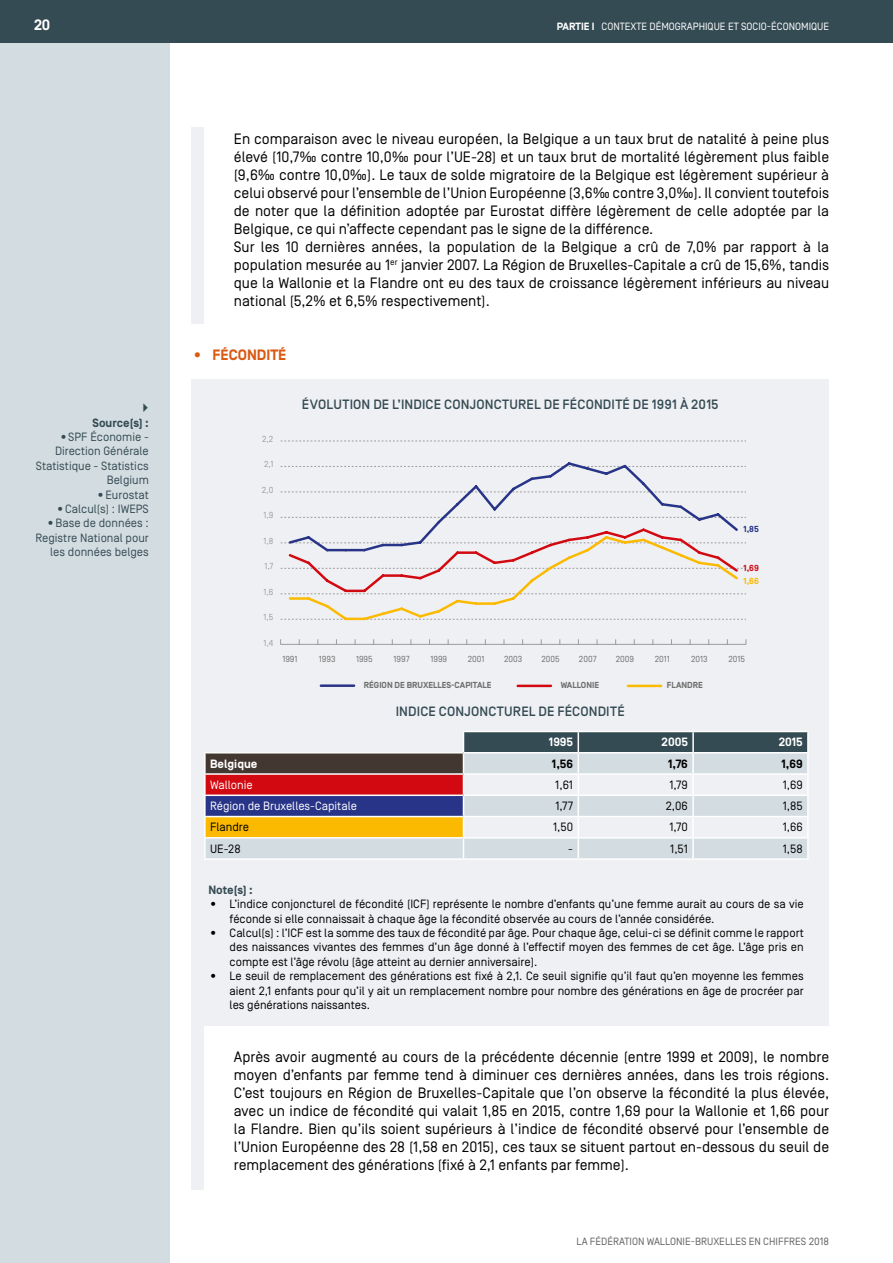
<style>
.page{position:relative;width:893px;height:1263px;background:#fff}
.page>*{position:absolute;margin:0;border:0;box-sizing:border-box;transform-origin:0 0}
.t1{font:19.05px "Myriad Pro";color:#000}
.t2{font:15px/18px "Simplon BP Regular";color:#000}
.t3{font:700 15px "Simplon BP";color:#da5913}
.t4{font:700 15px "Simplon BP";color:#fff}
.t5{font:500 13.5px "Simplon BP";letter-spacing:.01em;color:#354b54}
.t6{font:12px/14.4px "Simplon BP Regular";color:#000;text-align:justify}
.t7{font:12px/14.4px "Simplon BP Regular";color:#354b54;text-align:right}
.t8{font:12px "Simplon BP Regular";color:#fff}
.t9{font:700 12px "Simplon BP";color:#fff}
.t10{font:700 12px "Simplon BP";color:#354b54}
.t11{font:700 12px "Simplon BP";color:#000}
.t12{font:10.5px "Simplon BP Regular";color:#fff}
.t13{font:10.5px "Simplon BP Regular";color:#636362}
.t14{font:8.7px "Simplon BP Regular";color:#6f6f6f}
.t15{font:700 8.7px "Simplon BP";color:#6f6f6f}
.t16{font:8.7px "Simplon BP Regular";color:#9d9d9c}
.t17{font:700 8.7px "Simplon BP";color:#fbba00}
.t18{font:700 8.7px "Simplon BP";color:#d20910}
.t19{font:700 8.7px "Simplon BP";color:#273487}
.s1{font-family:"Simplon BP";font-weight:700}
</style>
<div class="page">
<div style="left:0;top:0;width:170px;height:1263px;background:#d3dce1"></div>
<div style="left:0;top:0;width:893px;height:43px;background:#354b54"></div>
<div style="left:191px;top:379px;width:638px;height:647px;background:#eff0f3"></div>
<svg style="left:281px;top:441px;width:465px;height:1px"></svg>
<hr style="left:281px;top:644px;width:465px;height:1px;background:#9d9d9c">
<svg style="left:288px;top:594px;width:458px;height:27px"></svg>
<svg style="left:288px;top:554px;width:458px;height:40px"></svg>
<svg style="left:288px;top:462px;width:458px;height:92px"></svg>
<hr style="left:518px;top:685px;width:33px;height:2px;background:#d20910">
<hr style="left:321px;top:684px;width:33px;height:3px;background:#273487">
<hr style="left:628px;top:685px;width:33px;height:2px;background:#fbba00">
<svg style="left:206px;top:753px;width:257px;height:105px;background:#8e8c8c"></svg>
<div style="left:205px;top:774px;width:258px;height:21px;background:#d20910"></div>
<div style="left:205px;top:795px;width:258px;height:21px;background:#273487"></div>
<div style="left:205px;top:816px;width:258px;height:22px;background:#fbba00"></div>
<hr style="left:463px;top:858px;width:115px;height:2px;background:#fff">
<hr style="left:578px;top:858px;width:115px;height:2px;background:#fff">
<hr style="left:693px;top:858px;width:116px;height:2px;background:#fff">
<hr style="left:204px;top:752px;width:259px;height:1px;background:#fff">
<hr style="left:204px;top:753px;width:2px;height:20px;background:#fff">
<hr style="left:204px;top:773px;width:259px;height:2px;background:#fff">
<svg style="left:204px;top:775px;width:2px;height:19px"></svg>
<hr style="left:204px;top:794px;width:259px;height:2px;background:#fff">
<hr style="left:204px;top:796px;width:2px;height:20px;background:#fff">
<hr style="left:204px;top:816px;width:259px;height:1px;background:#fff">
<hr style="left:204px;top:817px;width:2px;height:20px;background:#fff">
<hr style="left:204px;top:837px;width:259px;height:1px;background:#fff">
<hr style="left:204px;top:838px;width:2px;height:20px;background:#fff">
<svg style="left:463px;top:731px;width:346px;height:127px"></svg>
<hr style="left:204px;top:858px;width:259px;height:2px;background:#fff">
<div style="left:191px;top:128px;width:13px;height:196px;background:#eff0f3"></div>
<div style="left:191px;top:991px;width:13px;height:198px;background:#eff0f3"></div>
<p class="t4" style="left:34px;top:16px;width:18px">20</p>
<p class="t12" style="left:557px;top:20px;width:274px"><span class="s1">PARTIE I</span> CONTEXTE DÉMOGRAPHIQUE ET SOCIO-ÉCONOMIQUE</p>
<p class="t2" style="left:234px;top:130px;width:597px">En comparaison avec le niveau européen, la Belgique a un taux brut de natalité à peine plus élevé (10,7‰ contre 10,0‰ pour l’UE-28) et un taux brut de mortalité légèrement plus faible (9,6‰ contre 10,0‰). Le taux de solde migratoire de la Belgique est légèrement supérieur à celui observé pour l’ensemble de l’Union Européenne (3,6‰ contre 3,0‰). Il convient toutefois de noter que la définition adoptée par Eurostat diffère légèrement de celle adoptée par la Belgique, ce qui n’affecte cependant pas le signe de la différence.<br>Sur les 10 dernières années, la population de la Belgique a crû de 7,0% par rapport à la population mesurée au 1<sup>er</sup> janvier 2007. La Région de Bruxelles-Capitale a crû de 15,6%, tandis que la Wallonie et la Flandre ont eu des taux de croissance légèrement inférieurs au niveau national (5,2% et 6,5% respectivement).</p>
<p class="t3" style="left:191px;top:346px;width:97px">• FÉCONDITÉ</p>
<p class="t10" style="left:93px;top:415px;width:58px">Source(s) :</p>
<p class="t7" style="left:36px;top:429px;width:114px">•SPF Économie -<br>Direction Générale<br>Statistique - Statistics<br>Belgium</p>
<p class="t7" style="left:96px;top:487px;width:54px">•Eurostat</p>
<p class="t7" style="left:55px;top:501px;width:95px">•Calcul(s) : IWEPS</p>
<p class="t7" style="left:36px;top:516px;width:115px">•Base de données :<br>Registre National pour les données belges</p>
<p class="t5" style="left:302px;top:397px;width:418px">ÉVOLUTION DE L’INDICE CONJONCTUREL DE FÉCONDITÉ DE 1991 À 2015</p>
<p class="t16" style="left:262px;top:434px;width:13px">2,2</p>
<p class="t16" style="left:264px;top:459px;width:11px">2,1</p>
<p class="t16" style="left:262px;top:485px;width:13px">2,0</p>
<p class="t16" style="left:263px;top:510px;width:11px">1,9</p>
<p class="t16" style="left:263px;top:536px;width:11px">1,8</p>
<p class="t16" style="left:265px;top:561px;width:10px">1,7</p>
<p class="t16" style="left:263px;top:587px;width:11px">1,6</p>
<p class="t16" style="left:263px;top:612px;width:11px">1,5</p>
<p class="t16" style="left:264px;top:638px;width:11px">1,4</p>
<p class="t19" style="left:743px;top:524px;width:17px">1,85</p>
<p class="t18" style="left:743px;top:563px;width:17px">1,69</p>
<p class="t17" style="left:743px;top:576px;width:17px">1,66</p>
<p class="t14" style="left:282px;top:654px;width:17px">1991</p>
<p class="t14" style="left:319px;top:654px;width:18px">1993</p>
<p class="t14" style="left:356px;top:654px;width:18px">1995</p>
<p class="t14" style="left:394px;top:654px;width:17px">1997</p>
<p class="t14" style="left:430px;top:654px;width:18px">1999</p>
<p class="t14" style="left:468px;top:654px;width:18px">2001</p>
<p class="t14" style="left:504px;top:654px;width:20px">2003</p>
<p class="t14" style="left:541px;top:654px;width:20px">2005</p>
<p class="t14" style="left:579px;top:654px;width:19px">2007</p>
<p class="t14" style="left:616px;top:654px;width:20px">2009</p>
<p class="t14" style="left:655px;top:654px;width:17px">2011</p>
<p class="t14" style="left:691px;top:654px;width:18px">2013</p>
<p class="t14" style="left:728px;top:654px;width:18px">2015</p>
<p class="t15" style="left:364px;top:680px;width:129px">RÉGION DE BRUXELLES-CAPITALE</p>
<p class="t15" style="left:561px;top:680px;width:40px">WALLONIE</p>
<p class="t15" style="left:667px;top:680px;width:37px">FLANDRE</p>
<p class="t5" style="left:396px;top:704px;width:230px">INDICE CONJONCTUREL DE FÉCONDITÉ</p>
<p class="t9" style="left:549px;top:735px;width:26px">1995</p>
<p class="t9" style="left:662px;top:735px;width:28px">2005</p>
<p class="t9" style="left:779px;top:735px;width:25px">2015</p>
<p class="t9" style="left:210px;top:757px;width:49px">Belgique</p>
<p class="t11" style="left:552px;top:757px;width:23px">1,56</p>
<p class="t11" style="left:668px;top:757px;width:21px">1,76</p>
<p class="t11" style="left:781px;top:757px;width:23px">1,69</p>
<p class="t8" style="left:210px;top:778px;width:44px">Wallonie</p>
<p class="t6" style="left:555px;top:777px;width:19px">1,61</p>
<p class="t6" style="left:669px;top:777px;width:20px">1,79</p>
<p class="t6" style="left:783px;top:777px;width:22px">1,69</p>
<p class="t8" style="left:210px;top:799px;width:148px">Région de Bruxelles-Capitale</p>
<p class="t6" style="left:555px;top:799px;width:19px">1,77</p>
<p class="t6" style="left:666px;top:799px;width:24px">2,06</p>
<p class="t6" style="left:783px;top:799px;width:21px">1,85</p>
<p class="t6" style="left:210px;top:820px;width:40px">Flandre</p>
<p class="t6" style="left:553px;top:820px;width:21px">1,50</p>
<p class="t6" style="left:669px;top:820px;width:20px">1,70</p>
<p class="t6" style="left:783px;top:820px;width:22px">1,66</p>
<p class="t6" style="left:210px;top:841px;width:32px">UE-28</p>
<p class="t6" style="left:568px;top:841px;width:6px">-</p>
<p class="t6" style="left:670px;top:841px;width:19px">1,51</p>
<p class="t6" style="left:783px;top:841px;width:21px">1,58</p>
<p class="t10" style="left:208px;top:883px;width:46px">Note(s) :</p>
<p class="t6" style="left:230px;top:897px;width:576px;text-indent:-21px">• L’indice conjoncturel de fécondité (ICF) représente le nombre d’enfants qu’une femme aurait au cours de sa vie féconde si elle connaissait à chaque âge la fécondité observée au cours de l’année considérée.</p>
<p class="t6" style="left:230px;top:926px;width:576px;text-indent:-21px">• Calcul(s) : l’ICF est la somme des taux de fécondité par âge. Pour chaque âge, celui-ci se définit comme le rapport des naissances vivantes des femmes d’un âge donné à l’effectif moyen des femmes de cet âge. L’âge pris en compte est l’âge révolu (âge atteint au dernier anniversaire).</p>
<p class="t6" style="left:230px;top:969px;width:576px;text-indent:-21px">• Le seuil de remplacement des générations est fixé à 2,1. Ce seuil signifie qu’il faut qu’en moyenne les femmes aient 2,1 enfants pour qu’il y ait un remplacement nombre pour nombre des générations en âge de procréer par les générations naissantes.</p>
<p class="t2" style="left:234px;top:1048px;width:597px;text-align:justify">Après avoir augmenté au cours de la précédente décennie (entre 1999 et 2009), le nombre moyen d’enfants par femme tend à diminuer ces dernières années, dans les trois régions.<br>C’est toujours en Région de Bruxelles-Capitale que l’on observe la fécondité la plus élevée, avec un indice de fécondité qui valait 1,85 en 2015, contre 1,69 pour la Wallonie et 1,66 pour la Flandre. Bien qu’ils soient supérieurs à l’indice de fécondité observé pour l’ensemble de l’Union Européenne des 28 (1,58 en 2015), ces taux se situent partout en-dessous du seuil de remplacement des générations (fixé à 2,1 enfants par femme).</p>
<p class="t1" style="left:250px;top:1122px;width:25px">2,2</p>
<p class="t1" style="left:250px;top:1147px;width:25px">2,1</p>
<p class="t13" style="left:576px;top:1235px;width:254px">LA FÉDÉRATION WALLONIE-BRUXELLES EN CHIFFRES 2018</p>
</div>
